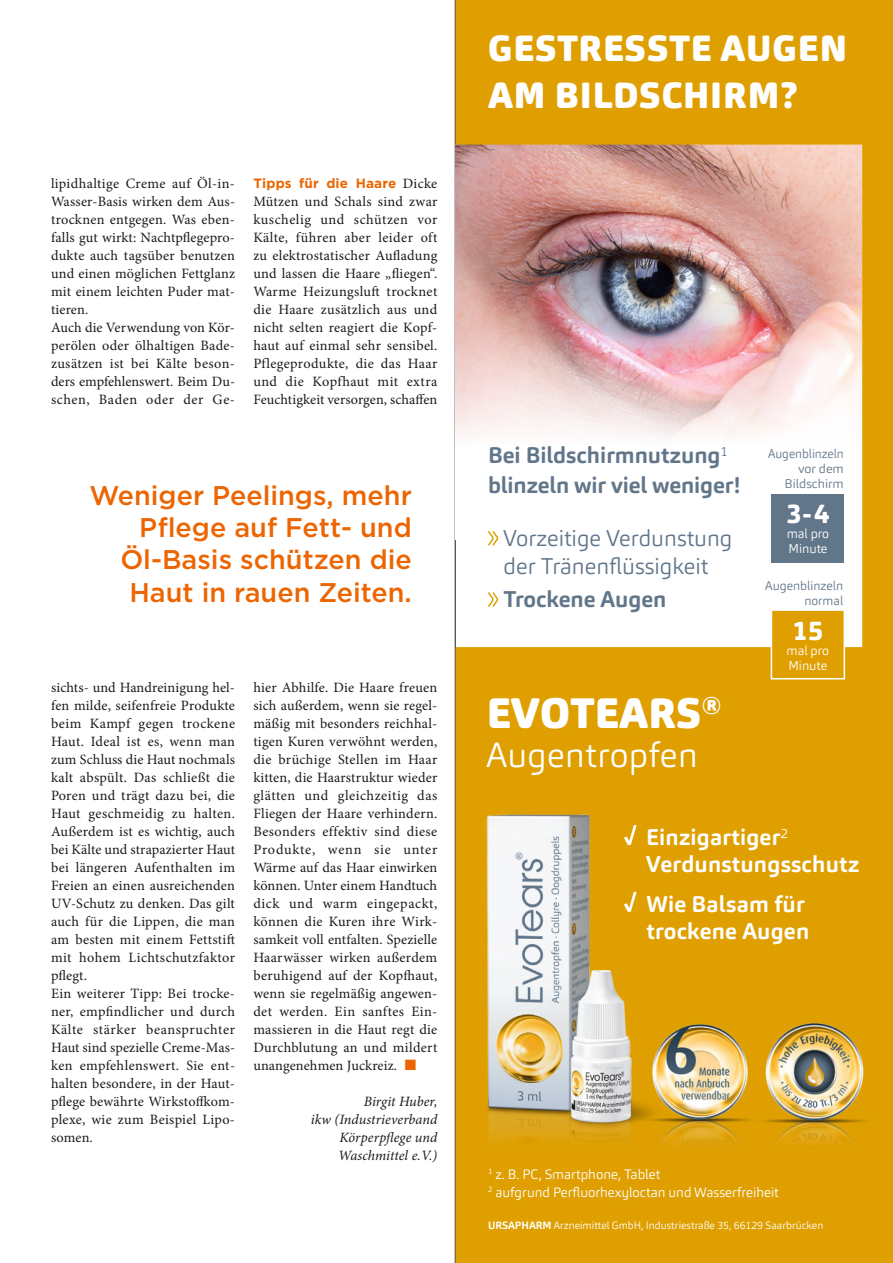
<style>
.page{position:relative;width:893px;height:1263px;background:#fff}
.page>*{position:absolute;margin:0;border:0;box-sizing:border-box;transform-origin:0 0}
.t1{font:900 42px "Carnas";color:#fff}
.t2{font:900 36px/46.5px "Carnas";letter-spacing:.025em;color:#fff}
.t3{font:300 34.5px "Carnas";letter-spacing:.01em;color:#fff}
.t4{font:500 27px/32.4px "Gotham";color:#ec6502;text-align:right}
.t5{font:800 27px "Carnas";color:#fff}
.t6{font:700 22.5px/30px "Carnas";color:#62768a}
.t7{font:700 22.5px/27px "Carnas";letter-spacing:.01em;color:#fff}
.t8{font:300 22.5px/28.5px "Carnas";color:#62768a}
.t9{font:14.25px/18px "Minion Pro";letter-spacing:.015em;color:#1a1a18}
.t10{font:italic 14.25px/18px "Minion Pro";color:#1a1a18;text-align:right}
.t11{font:300 13.5px/18px "Carnas";color:#fff}
.t12{font:700 13.5px "Gotham";letter-spacing:.01em;color:#ec6502}
.t13{font:300 12.75px/15px "Carnas";color:#fff}
.t14{font:300 12.45px/15px "Carnas";color:#62768a;text-align:right}
.t15{font:300 10.5px "Carnas";color:#fff}
.s1{font-family:"Minion Pro";font-weight:400;font-size:14.25px;color:#1a1a18}
.s2{color:#ec6502}
.s3{font-weight:700}
</style>
<div class="page">
<hr style="left:455px;top:0;width:1px;height:1263px;background:#1a1a18">
<svg style="left:456px;top:0;width:437px;height:1263px;fill:#df9f00"></svg>
<img style="left:467px;top:805px;width:212px;height:378px">
<img style="left:764px;top:1017px;width:116px;height:202px">
<img style="left:635px;top:1017px;width:129px;height:204px">
<svg style="left:487px;top:530px;width:13px;height:17px"></svg>
<svg style="left:487px;top:591px;width:13px;height:17px"></svg>
<div style="left:772px;top:494px;width:72px;height:68px;background:#62768a"></div>
<div style="left:771px;top:610px;width:73px;height:69px;background:#df9f00"></div>
<div style="left:771px;top:609px;width:74px;height:70px;border:2px solid #fff"></div>
<svg style="left:624px;top:825px;width:12px;height:20px"></svg>
<svg style="left:624px;top:892px;width:12px;height:20px"></svg>
<p class="t9" style="left:51px;top:175px;width:186px">lipidhaltige Creme auf Öl-in-<br>Wasser-Basis wirken dem Aus&shy;trocknen entgegen. Was eben&shy;falls gut wirkt: Nachtpflegepro&shy;dukte auch tagsüber benutzen und einen möglichen Fettglanz mit einem leichten Puder mat&shy;tieren.<br>Auch die Verwendung von Kör&shy;perölen oder ölhaltigen Bade&shy;zusätzen ist bei Kälte beson&shy;ders empfehlenswert. Beim Du&shy;schen, Baden oder der Ge-</p>
<p class="t12" style="left:253px;top:174px;width:186px">Tipps für die Haare <span class="s1">Dicke</span></p>
<p class="t9" style="left:253px;top:193px;width:186px;text-align:justify">Mützen und Schals sind zwar kuschelig und schützen vor Kälte, führen aber leider oft zu elektrostatischer Aufladung und lassen die Haare „fliegen“.<br>Warme Heizungsluft trocknet die Haare zusätzlich aus und nicht selten reagiert die Kopf&shy;haut auf einmal sehr sensibel.<br>Pflegeprodukte, die das Haar und die Kopfhaut mit extra Feuchtigkeit versorgen, schaffen</p>
<h3 class="t4" style="left:89px;top:478px;width:324px">Weniger Peelings, mehr<br>Pflege auf Fett- und<br>Öl-Basis schützen die<br>Haut in rauen Zeiten.</h3>
<p class="t9" style="left:51px;top:679px;width:186px">sichts- und Handreinigung hel&shy;fen milde, seifenfreie Produkte beim Kampf gegen trockene<br>Haut. Ideal ist es, wenn man zum Schluss die Haut nochmals kalt abspült. Das schließt die<br>Poren und trägt dazu bei, die<br>Haut geschmeidig zu halten.<br>Außerdem ist es wichtig, auch bei Kälte und strapazierter Haut bei längeren Aufenthalten im<br>Freien an einen ausreichenden<br>UV-Schutz zu denken. Das gilt auch für die Lippen, die man am besten mit einem Fettstift mit hohem Lichtschutzfaktor pflegt.<br>Ein weiterer Tipp: Bei trocke&shy;ner, empfindlicher und durch<br>Kälte stärker beanspruchter<br>Haut sind spezielle Creme-Mas&shy;ken empfehlenswert. Sie ent&shy;halten besondere, in der Haut&shy;pflege bewährte Wirkstoffkom&shy;plexe, wie zum Beispiel Lipo&shy;somen.</p>
<p class="t9" style="left:253px;top:679px;width:186px;text-align:justify">hier Abhilfe. Die Haare freuen sich außerdem, wenn sie regel&shy;mäßig mit besonders reichhal&shy;tigen Kuren verwöhnt werden, die brüchige Stellen im Haar kitten, die Haarstruktur wieder glätten und gleichzeitig das Fliegen der Haare verhindern.<br>Besonders effektiv sind diese Produkte, wenn sie unter Wärme auf das Haar einwirken können. Unter einem Handtuch dick und warm eingepackt, können die Kuren ihre Wirk&shy;samkeit voll entfalten. Spezielle Haarwässer wirken außerdem beruhigend auf der Kopfhaut, wenn sie regelmäßig angewen&shy;det werden. Ein sanftes Ein&shy;massieren in die Haut regt die Durchblutung an und mildert unangenehmen Juckreiz. <span class="s2">■</span></p>
<p class="t10" style="left:311px;top:1093px;width:128px">Birgit Huber,<br>ikw (Industrieverband<br>Körperpflege und<br>Waschmittel e.V.)</p>
<h2 class="t2" style="left:488px;top:25px;width:361px">GESTRESSTE AUGEN<br>AM BILDSCHIRM?</h2>
<h3 class="t6" style="left:488px;top:440px;width:254px">Bei Bildschirmnutzung<sup>1 </sup>blinzeln wir viel weniger!</h3>
<p class="t14" style="left:768px;top:446px;width:77px">Augenblinzeln vor dem<br>Bildschirm</p>
<h3 class="t5" style="left:786px;top:496px;width:45px">3-4</h3>
<p class="t13" style="left:787px;top:526px;width:44px">mal pro<br>Minute</p>
<h3 class="t8" style="left:503px;top:523px;width:230px">Vorzeitige Verdunstung der Tränenflüssigkeit</h3>
<h3 class="t6" style="left:503px;top:584px;width:165px">Trockene Augen</h3>
<p class="t14" style="left:765px;top:578px;width:80px">Augenblinzeln normal</p>
<h1 class="t1" style="left:487px;top:686px;width:237px">EVOTEARS<sup>®</sup></h1>
<h3 class="t3" style="left:486px;top:733px;width:213px">Augentropfen</h3>
<h3 class="t5" style="left:792px;top:613px;width:33px">15</h3>
<p class="t13" style="left:787px;top:642px;width:44px">mal pro<br>Minute</p>
<h3 class="t7" style="left:646px;top:824px;width:214px">Einzigartiger<sup>2<br></sup>Verdunstungsschutz</h3>
<h3 class="t7" style="left:646px;top:890px;width:164px">Wie Balsam für trockene Augen</h3>
<p class="t11" style="left:488px;top:1165px;width:292px"><sup>1</sup> z. B. PC, Smartphone, Tablet<br><sup>2</sup> aufgrund Perfluorhexyloctan und Wasserfreiheit</p>
<p class="t15" style="left:488px;top:1219px;width:337px"><span class="s3">URSAPHARM</span> Arzneimittel GmbH, Industriestraße 35, 66129 Saarbrücken</p>
</div>
